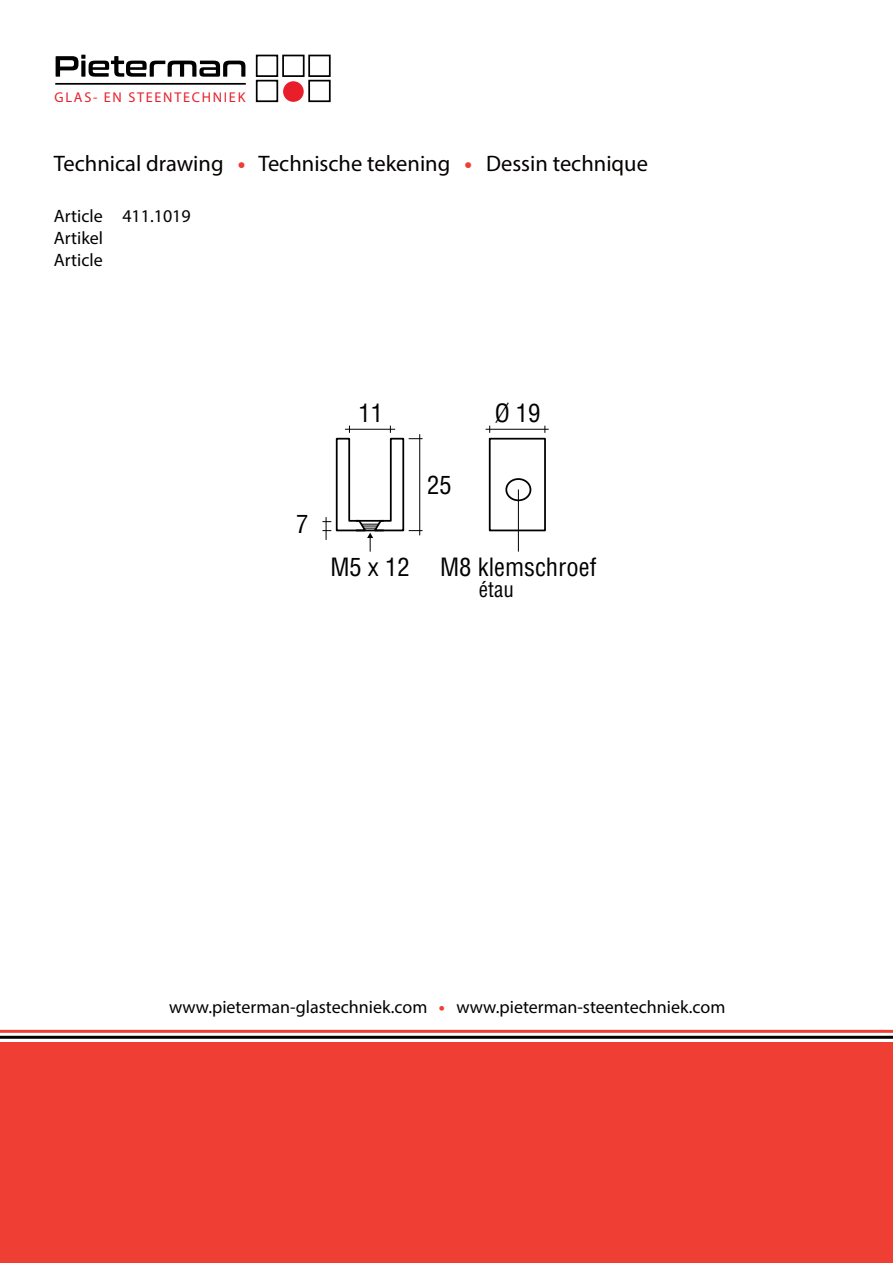
<style>
.page{position:relative;width:893px;height:1263px;background:#fff}
.page>*{position:absolute;margin:0;border:0;box-sizing:border-box;transform-origin:0 0}
.t1{font:condensed 24.6px "Helvetica LT Std";color:#000}
.t2{font:22.5px "Myriad Pro";color:#040000}
.t3{font:condensed 21px "Helvetica LT Std";color:#040000}
.t4{font:18px/21.6px "Myriad Pro";color:#040000;text-align:justify}
.t5{font:14.25px "Myriad Pro";letter-spacing:.12em;color:#e81f2a}
.s1{font-weight:700;color:#ef3f34}
</style>
<div class="page">
<div style="left:0;top:1042px;width:893px;height:221px;background:#ef3f34"></div>
<hr style="left:0;top:1036px;width:893px;height:3px;background:#040000">
<hr style="left:0;top:1030px;width:893px;height:3px;background:#ef3f34">
<svg style="left:55px;top:54px;width:276px;height:49px"></svg>
<div style="left:283px;top:81px;width:21px;height:21px;background:#e81f2a;border-radius:50%"></div>
<hr style="left:486px;top:429px;width:63px;height:1px;background:#000">
<svg style="left:322px;top:426px;width:225px;height:126px"></svg>
<p class="t5" style="left:55px;top:92px;width:192px">GLAS- EN STEENTECHNIEK</p>
<p class="t2" style="left:54px;top:155px;width:595px">Technical drawing <span class="s1">•</span> Technische tekening <span class="s1">•</span> Dessin technique</p>
<p class="t4" style="left:54px;top:207px;width:51px">Article Artikel Article</p>
<p class="t4" style="left:122px;top:207px;width:70px">411.1019</p>
<h1 class="t1" style="left:359px;top:404px;width:26px">11</h1>
<h1 class="t1" style="left:495px;top:404px;width:47px">Ø 19</h1>
<h1 class="t1" style="left:296px;top:515px;width:14px">7</h1>
<h1 class="t1" style="left:427px;top:477px;width:26px">25</h1>
<h1 class="t1" style="left:330px;top:558px;width:268px">M5 x 12 M8 klemschroef</h1>
<p class="t3" style="left:479px;top:582px;width:36px">étau</p>
<p class="t4" style="left:169px;top:998px;width:558px">www.pieterman-glastechniek.com <span class="s1">•</span> www.pieterman-steentechniek.com</p>
</div>
